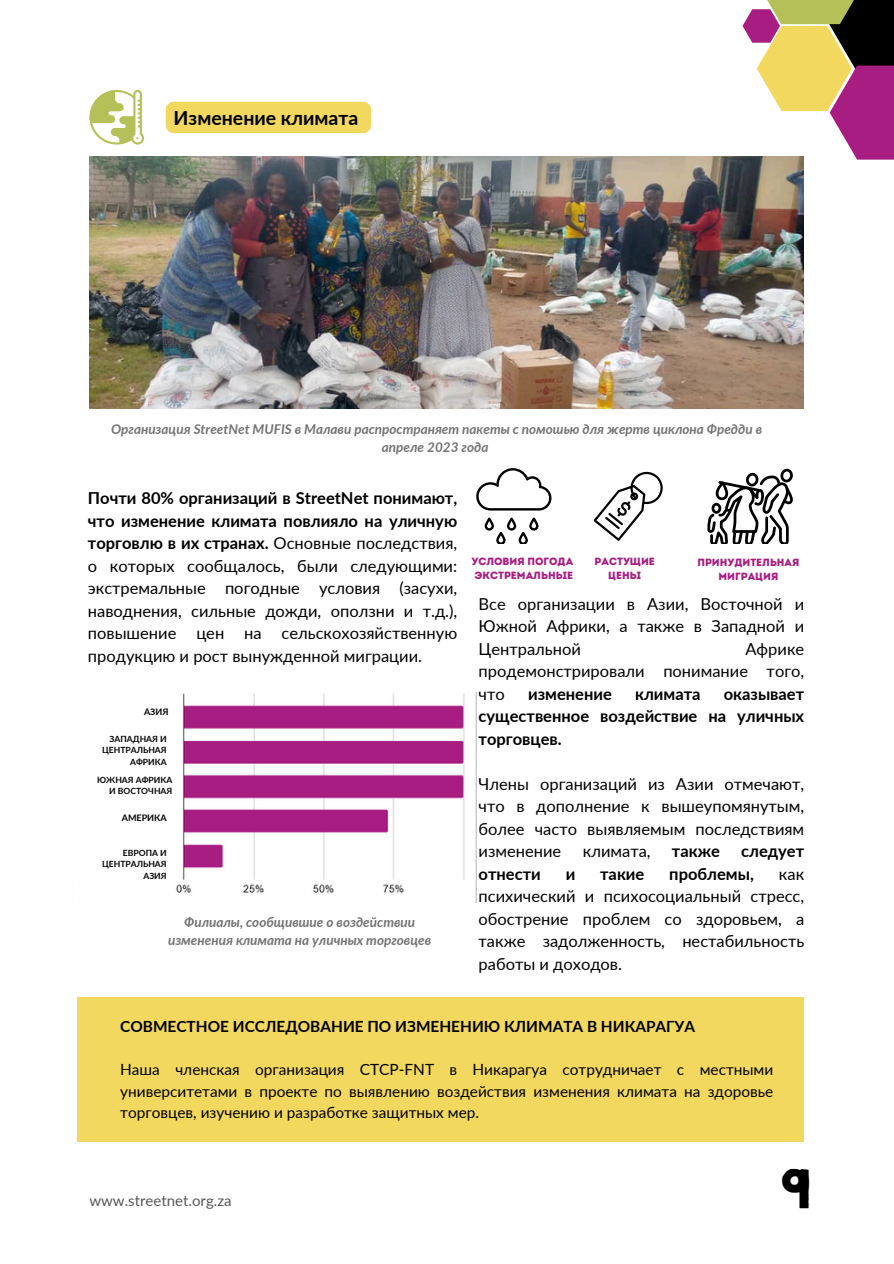
<style>
.page{position:relative;width:894px;height:1264px;background:#fff}
.page>*{position:absolute;margin:0;border:0;box-sizing:border-box;transform-origin:0 0}
.t1{font:47.25px "KGHAPPY Solid";color:#000}
.t2{font:700 19.5px "Lato";color:#000}
.t3{font:16.5px/22.5px "Lato";color:#000;text-align:justify}
.t4{font:700 16.5px/22.5px "Lato";color:#000;text-align:justify}
.t5{font:15.45px/21.3px "Lato";color:#000;text-align:justify}
.t6{font:700 15.45px "Lato";color:#000}
.t7{font:15px "Lato";color:#000}
.t8{font:italic 700 13.5px/18px "Lato";color:#737373;text-align:center}
.t9{font:12.15px/16.2px "KGHAPPY Solid";color:#a81d81;text-align:center}
.t10{font:10.5px/14px "Intro Rust Base";color:#a81d81;text-align:center}
.t11{font:700 9px "Lato";color:#000}
.t12{font:700 8.55px/11.4px "Lato";color:#000;text-align:right}
.s1{font-weight:700}
</style>
<div class="page">
<div style="left:810px;top:0;width:83px;height:105px;background:#000"></div>
<svg style="left:742px;top:9px;width:109px;height:102px"></svg>
<svg style="left:829px;top:66px;width:64px;height:94px;background:#ba4c8f"></svg>
<svg style="left:753px;top:0;width:101px;height:24px;background:#aba264"></svg>
<svg style="left:89px;top:89px;width:55px;height:55px"></svg>
<svg style="left:707px;top:468px;width:85px;height:76px"></svg>
<svg style="left:593px;top:472px;width:69px;height:69px"></svg>
<svg style="left:484px;top:517px;width:54px;height:27px"></svg>
<svg style="left:476px;top:468px;width:75px;height:42px"></svg>
<img style="left:176px;top:692px;width:300px;height:210px">
<div style="left:77px;top:997px;width:727px;height:145px;background:#f3d85f"></div>
<img style="left:89px;top:156px;width:714px;height:252px">
<div style="left:166px;top:102px;width:205px;height:31px;background:#f3d85f;border-radius:8px"></div>
<div style="left:61px;top:673px;width:119px;height:207px;background:#fff"></div>
<h3 class="t2" style="left:173px;top:105px;width:186px">Изменение климата</h3>
<h6 class="t8" style="left:111px;top:419px;width:652px">Организация StreetNet MUFIS в Малави распространяет пакеты с помошью для жертв циклона Фредди в апреле 2023 года</h6>
<h5 class="t3" style="left:88px;top:486px;width:371px"><span class="s1">Почти 80% организаций в StreetNet понимают, что изменение климата повлияло на уличную торговлю в их странах.</span> Основные последствия, о которых сообщалось, были следующими: экстремальные погодные условия (засухи, наводнения, сильные дожди, оползни и т.д.), повышение цен на сельскохозяйственную продукцию и рост вынужденной миграции.</h5>
<p class="t11" style="left:144px;top:706px;width:26px">АЗИЯ</p>
<h3 class="t12" style="left:102px;top:733px;width:66px">ЗАПАДНАЯ И<br>ЦЕНТРАЛЬНАЯ<br>АФРИКА</h3>
<p class="t12" style="left:97px;top:774px;width:77px">ЮЖНАЯ АФРИКА</p>
<p class="t12" style="left:109px;top:785px;width:65px">И ВОСТОЧНАЯ</p>
<h3 class="t11" style="left:122px;top:812px;width:46px">АМЕРИКА</h3>
<p class="t12" style="left:102px;top:846px;width:66px">ЕВРОПА И<br>ЦЕНТРАЛЬНАЯ<br>АЗИЯ</p>
<h6 class="t8" style="left:168px;top:912px;width:265px">Филиалы, сообщившие о воздействии изменения климата на уличных торговцев</h6>
<p class="t9" style="left:486px;top:549px;width:67px;text-align:left">Extreme weather</p>
<h1 class="t9" style="left:589px;top:549px;width:78px">Increased prices</h1>
<p class="t9" style="left:713px;top:549px;width:76px">Forced migration</p>
<p class="t10" style="left:471px;top:554px;width:103px;text-align:left">Условия погода экстремальные</p>
<p class="t10" style="left:594px;top:554px;width:62px">Растущие цены</p>
<p class="t10" style="left:697px;top:555px;width:104px">Принудительная миграция</p>
<p class="t3" style="left:478px;top:592px;width:327px">Все организации в Азии, Восточной и Южной Африки, а также в Западной и Центральной</p>
<p class="t3" style="left:478px;top:637px;width:327px;text-indent:267px">Африке продемонстрировали понимание того, что</p>
<p class="t4" style="left:478px;top:682px;width:327px;text-indent:245px">оказывает существенное воздействие на уличных торговцев.</p>
<h5 class="t3" style="left:478px;top:772px;width:327px">Члены организаций из Азии отмечают, что в дополнение к вышеупомянутым, более часто выявляемым последствиям изменение</h5>
<p class="t4" style="left:528px;top:682px;width:85px">изменение</p>
<p class="t4" style="left:635px;top:682px;width:67px">климата</p>
<h5 class="t3" style="left:582px;top:839px;width:69px">климата,</h5>
<h5 class="t4" style="left:671px;top:839px;width:50px">также</h5>
<h5 class="t4" style="left:741px;top:839px;width:65px">следует</h5>
<h5 class="t4" style="left:478px;top:862px;width:64px">отнести</h5>
<h5 class="t4" style="left:565px;top:862px;width:11px">и</h5>
<h5 class="t4" style="left:600px;top:862px;width:46px">такие</h5>
<h5 class="t4" style="left:669px;top:862px;width:86px">проблемы,</h5>
<h5 class="t3" style="left:478px;top:862px;width:327px;text-indent:300px">как психический и психосоциальный стресс, обострение проблем со здоровьем, а также задолженность, нестабильность работы и доходов.</h5>
<p class="t6" style="left:120px;top:1017px;width:576px">СОВМЕСТНОЕ ИССЛЕДОВАНИЕ ПО ИЗМЕНЕНИЮ КЛИМАТА В НИКАРАГУА</p>
<h5 class="t5" style="left:120px;top:1058px;width:654px">Наша членская организация CTCP-FNT в Никарагуа сотрудничает с местными университетами в проекте по выявлению воздействия изменения климата на здоровье торговцев, изучению и разработке защитных мер.</h5>
<p class="t7" style="left:89px;top:1190px;width:144px">www.streetnet.org.za</p>
<h6 class="t1" style="left:776px;top:1153px;width:35px">9</h6>
</div>
